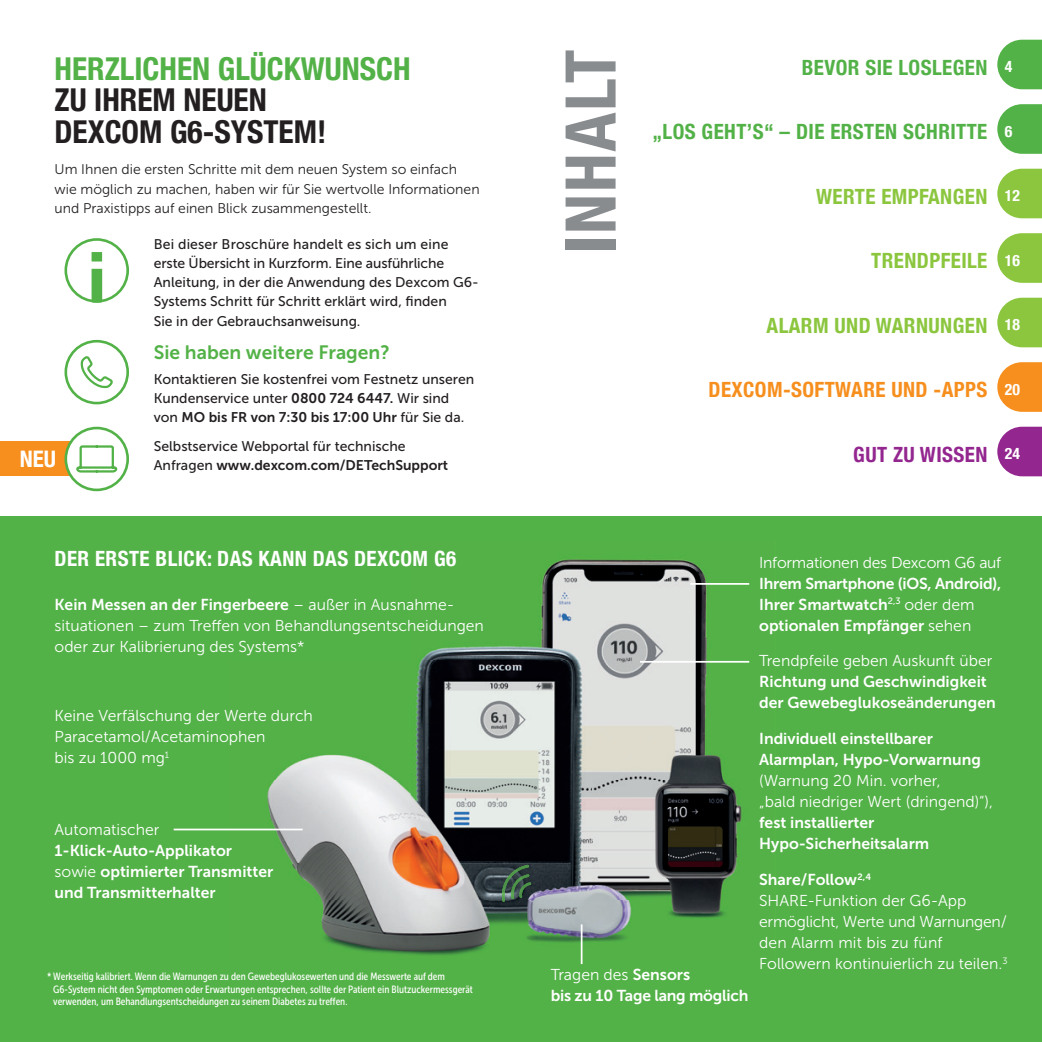
<style>
.page{position:relative;width:1042px;height:1042px;background:#fff}
.page>*{position:absolute;margin:0;border:0;box-sizing:border-box;transform-origin:0 0}
.t1{font:700 condensed 70px "Helvetica Neue";letter-spacing:.025em;color:#888c8f}
.t2{font:700 condensed 31.5px/31.5px "Helvetica Neue";color:#231f20}
.t3{font:700 condensed 31.5px "Helvetica Neue";color:#53b247}
.t4{font:700 condensed 22.75px "Helvetica Neue";color:#fff}
.t5{font:700 condensed 21px "Helvetica Neue";letter-spacing:.02em;color:#53b247}
.t6{font:700 condensed 21px "Helvetica Neue";letter-spacing:.02em;color:#8bc63e}
.t7{font:700 condensed 21px "Helvetica Neue";letter-spacing:.02em;color:#fff}
.t8{font:700 condensed 21px "Helvetica Neue";letter-spacing:.02em;color:#f68f1e}
.t9{font:700 condensed 21px "Helvetica Neue";letter-spacing:.02em;color:#93268f}
.t10{font:19.25px "Museo Sans 700";color:#53b247}
.t11{font:15.75px/21px "Museo Sans 300";color:#fff}
.t12{font:15.75px/21px "Museo Sans 700";color:#fff}
.t13{font:700 condensed 15.75px "Helvetica Neue";color:#fff}
.t14{font:14px/19.2px "Museo Sans 500";color:#231f20}
.t15{font:14px/19.2px "Museo Sans 300";color:#231f20}
.t16{font:14px "Museo Sans 700";color:#231f20}
.t17{font:10.5px/12.2px "Museo Sans Cond 500";color:#fff}
.s1{font-family:"Museo Sans 700"}
.s2{font-family:"Museo Sans 500"}
.s3{font-family:"Museo Sans 300"}
</style>
<div class="page">
<div style="left:0;top:516px;width:1042px;height:526px;background:#53b247"></div>
<div style="left:0;top:441px;width:71px;height:35px;background:#f68f1e"></div>
<img style="left:228px;top:559px;width:522px;height:401px">
<img style="left:502px;top:865px;width:27px;height:37px">
<img style="left:511px;top:874px;width:18px;height:25px">
<img style="left:519px;top:882px;width:12px;height:16px">
<hr style="left:174px;top:828px;width:129px;height:2px;background:#fff">
<hr style="left:690px;top:583px;width:59px;height:2px;background:#fff">
<hr style="left:640px;top:661px;width:109px;height:2px;background:#fff">
<hr style="left:581px;top:924px;width:1px;height:40px;background:#fff">
<div style="left:64px;top:340px;width:65px;height:64px;border:3px solid #53b247;border-radius:50%"></div>
<svg style="left:80px;top:356px;width:33px;height:33px"></svg>
<svg style="left:92px;top:252px;width:10px;height:47px"></svg>
<div style="left:64px;top:238px;width:65px;height:65px;border:3px solid #53b247;border-radius:50%"></div>
<div style="left:66px;top:428px;width:62px;height:62px;background:#fff;border-radius:50%"></div>
<svg style="left:76px;top:445px;width:42px;height:28px"></svg>
<div style="left:64px;top:427px;width:65px;height:64px;border:3px solid #53b247;border-radius:50%"></div>
<svg style="left:997px;top:298px;width:45px;height:49px;background:#9c5"></svg>
<svg style="left:997px;top:362px;width:45px;height:50px;background:#f79d3c"></svg>
<svg style="left:997px;top:427px;width:45px;height:49px;background:#a0409c"></svg>
<svg style="left:997px;top:40px;width:45px;height:49px;background:#67bb5d"></svg>
<svg style="left:997px;top:104px;width:45px;height:50px;background:#69bc5f"></svg>
<svg style="left:997px;top:169px;width:45px;height:49px;background:#9c5"></svg>
<svg style="left:997px;top:233px;width:45px;height:50px;background:#9acd57"></svg>
<h2 class="t3" style="left:55px;top:43px;width:357px">HERZLICHEN GLÜCKWUNSCH</h2>
<h2 class="t2" style="left:55px;top:82px;width:273px">ZU IHREM NEUEN<br>DEXCOM G6-SYSTEM!</h2>
<p class="t15" style="left:55px;top:160px;width:426px">Um Ihnen die ersten Schritte mit dem neuen System so einfach wie möglich zu machen, haben wir für Sie wert volle Informationen und Praxistipps auf einen Blick zusammengestellt.</p>
<h3 class="t4" style="left:20px;top:440px;width:38px">NEU</h3>
<p class="t14" style="left:154px;top:234px;width:326px">Bei dieser Broschüre handelt es sich um eine erste Übersicht in Kurzform. Eine ausführliche Anleitung, in der die Anwendung des Dexcom G6- Systems Schritt für Schritt erklärt wird, finden<br>Sie in der Gebrauchsanweisung.</p>
<p class="t10" style="left:154px;top:342px;width:237px">Sie haben weitere Fragen?</p>
<p class="t14" style="left:154px;top:369px;width:322px">Kontaktieren Sie kostenfrei vom Festnetz unseren<br>Kundenservice unter <span class="s1">0800 724 6447.</span> Wir sind</p>
<p class="t16" style="left:154px;top:409px;width:312px"><span class="s2">von</span> MO bis FR von 7:30 bis 17:00 Uhr <span class="s2">für Sie da.</span></p>
<p class="t14" style="left:154px;top:437px;width:253px">Selbstservice Webportal für technische</p>
<p class="t16" style="left:154px;top:458px;width:296px"><span class="s2">Anfragen</span> www.dexcom.com/DETechSupport</p>
<h3 class="t7" style="left:55px;top:541px;width:403px">DER ERSTE BLICK: DAS KANN DAS DEXCOM G6</h3>
<p class="t12" style="left:55px;top:594px;width:401px">Kein Messen an der Fingerbeere <span class="s3">– außer in Ausnahme-</span></p>
<p class="t11" style="left:55px;top:615px;width:431px">situationen – zum Treffen von Behandlungs entscheidungen oder zur Kalibrierung des Systems*</p>
<p class="t11" style="left:55px;top:705px;width:260px">Keine Verfälschung der Werte durch<br>Paracetamol/Acetaminophen<br>bis zu 1000 mg<sup>1</sup></p>
<p class="t11" style="left:55px;top:819px;width:106px">Automatischer</p>
<p class="t12" style="left:55px;top:840px;width:220px">1-Klick-Auto-Applikator <span class="s3">sowie</span> optimierter Transmitter und Transmitterhalter</p>
<p class="t17" style="left:53px;top:970px;width:421px;text-indent:-6px">* Werkseitig kalibriert. Wenn die Warnungen zu den Gewebeglukosewerten und die Mess werte auf dem<br>G6-System nicht den Symptomen oder Erwartungen entsprechen, sollte der Patient ein Blutzuckermessgerät verwenden, um Behandlungsentscheidungen zu seinem Diabetes zu treffen.</p>
<h1 class="t1" style="left:532px;top:254px;width:206px;rotate:-90deg">INHALT</h1>
<h3 class="t5" style="left:802px;top:50px;width:187px">BEVOR SIE LOSLEGEN</h3>
<p class="t13" style="left:1005px;top:53px;width:9px">4</p>
<h3 class="t5" style="left:652px;top:114px;width:336px">„LOS GEHT’S“ – DIE ERSTEN SCHRITTE</h3>
<p class="t13" style="left:1005px;top:118px;width:9px">6</p>
<h3 class="t6" style="left:816px;top:179px;width:173px">WERTE EMPFANGEN</h3>
<p class="t13" style="left:1005px;top:182px;width:17px">12</p>
<h3 class="t6" style="left:871px;top:243px;width:118px">TRENDPFEILE</h3>
<p class="t13" style="left:1005px;top:247px;width:17px">16</p>
<h3 class="t6" style="left:766px;top:308px;width:222px">ALARM UND WARNUNGEN</h3>
<p class="t13" style="left:1005px;top:311px;width:17px">18</p>
<h3 class="t8" style="left:708px;top:372px;width:280px">DEXCOM-SOFTWARE UND -APPS</h3>
<p class="t13" style="left:1005px;top:376px;width:17px">20</p>
<h3 class="t9" style="left:853px;top:437px;width:136px">GUT ZU WISSEN</h3>
<p class="t13" style="left:1005px;top:440px;width:17px">24</p>
<p class="t11" style="left:551px;top:964px;width:141px">Tragen des <span class="s1">Sensors</span></p>
<p class="t12" style="left:551px;top:985px;width:199px">bis zu 10 Tage lang möglich</p>
<p class="t11" style="left:759px;top:552px;width:244px">Informationen des Dexcom G6 auf</p>
<p class="t12" style="left:759px;top:572px;width:244px">Ihrem Smartphone (iOS, Android),<br>Ihrer Smartwatch<sup>2,</sup> <sup>3</sup> <span class="s3">oder dem </span>optionalen Empfänger <span class="s3">sehen</span></p>
<p class="t11" style="left:759px;top:650px;width:235px">Trendpfeile geben Auskunft über</p>
<p class="t12" style="left:759px;top:671px;width:238px">Richtung und Geschwindigkeit der Gewebe glukose änderungen</p>
<p class="t12" style="left:759px;top:728px;width:223px">Individuell einstellbarer<br>Alarmplan, Hypo-Vorwarnung</p>
<p class="t11" style="left:759px;top:770px;width:235px">(Warnung 20 Min. vorher,<br>„bald niedriger Wert (dringend)“),</p>
<p class="t12" style="left:759px;top:812px;width:172px">fest installierter<br>Hypo-Sicherheitsalarm</p>
<p class="t12" style="left:759px;top:869px;width:113px">Share/Follow <sup>2,</sup> <sup>4</sup></p>
<p class="t11" style="left:759px;top:890px;width:250px">SHARE-Funktion der G6-App ermöglicht, Werte und War nun gen/ den Alarm mit bis zu fünf<br>Followern kontinuierlich zu teilen. <sup>3</sup></p>
</div>
